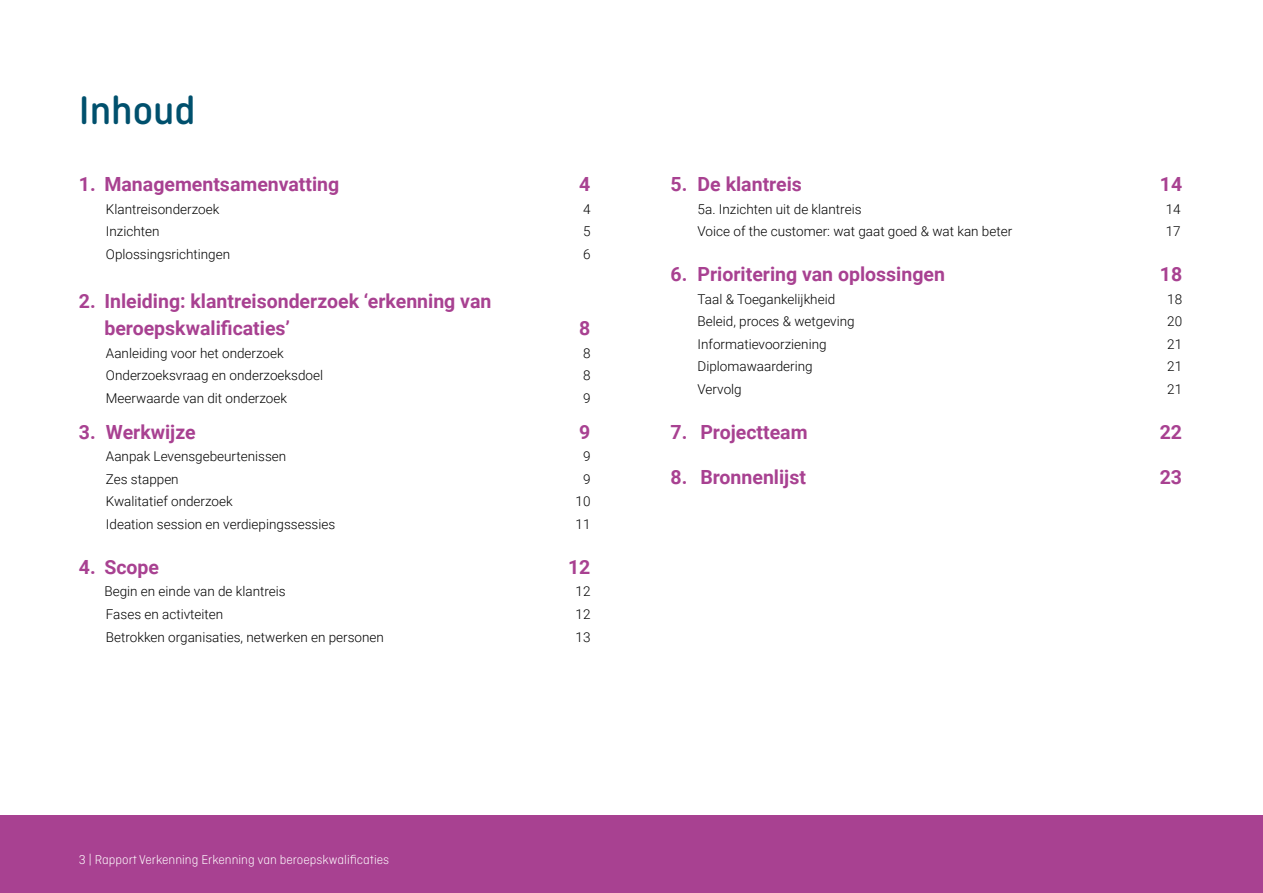
<style>
.page{position:relative;width:1263px;height:893px;background:#fff}
.page>*{position:absolute;margin:0;border:0;box-sizing:border-box;transform-origin:0 0}
.t1{font:500 42px "Ciutadella Rounded";color:#00506d}
.t2{font:700 19.5px/27px "Roboto";color:#a84191}
.t3{font:300 13.5px "Roboto";color:#000}
.t4{font:300 13.5px "Ciutadella Rounded";color:#fff}
</style>
<div class="page">
<div style="left:0;top:815px;width:1263px;height:78px;background:#a84191"></div>
<h1 class="t1" style="left:79px;top:87px;width:118px">Inhoud</h1>
<h2 class="t2" style="left:79px;top:170px;width:262px">1. Managementsamenvatting</h2>
<h2 class="t2" style="left:579px;top:170px;width:13px">4</h2>
<p class="t3" style="left:106px;top:200px;width:115px">Klantreisonderzoek</p>
<p class="t3" style="left:583px;top:200px;width:9px">4</p>
<p class="t3" style="left:106px;top:222px;width:55px">Inzichten</p>
<p class="t3" style="left:583px;top:222px;width:9px">5</p>
<p class="t3" style="left:106px;top:245px;width:126px">Oplossingsrichtingen</p>
<p class="t3" style="left:583px;top:245px;width:9px">6</p>
<h2 class="t2" style="left:104px;top:287px;width:388px;text-indent:-26px">2. Inleiding: klantreisonderzoek ‘erkenning van beroepskwalificaties’</h2>
<h2 class="t2" style="left:579px;top:314px;width:13px">8</h2>
<p class="t3" style="left:106px;top:344px;width:179px">Aanleiding voor het onderzoek</p>
<p class="t3" style="left:583px;top:344px;width:9px">8</p>
<p class="t3" style="left:106px;top:366px;width:219px">Onderzoeksvraag en onderzoeksdoel</p>
<p class="t3" style="left:583px;top:366px;width:9px">8</p>
<p class="t3" style="left:106px;top:389px;width:183px">Meerwaarde van dit onderzoek</p>
<p class="t3" style="left:583px;top:389px;width:9px">9</p>
<h2 class="t2" style="left:79px;top:418px;width:118px">3. Werkwijze</h2>
<h2 class="t2" style="left:579px;top:418px;width:13px">9</h2>
<p class="t3" style="left:106px;top:447px;width:182px">Aanpak Levensgebeurtenissen</p>
<p class="t3" style="left:583px;top:447px;width:9px">9</p>
<p class="t3" style="left:106px;top:470px;width:74px">Zes stappen</p>
<p class="t3" style="left:583px;top:470px;width:9px">9</p>
<p class="t3" style="left:106px;top:492px;width:128px">Kwalitatief onderzoek</p>
<p class="t3" style="left:575px;top:492px;width:16px">10</p>
<p class="t3" style="left:106px;top:515px;width:231px">Ideation session en verdiepingssessies</p>
<p class="t3" style="left:575px;top:515px;width:16px">11</p>
<h2 class="t2" style="left:79px;top:553px;width:82px">4. Scope</h2>
<h2 class="t2" style="left:568px;top:553px;width:24px">12</h2>
<p class="t3" style="left:104px;top:582px;width:183px">Begin en einde van de klantreis</p>
<p class="t3" style="left:575px;top:582px;width:16px">12</p>
<p class="t3" style="left:106px;top:605px;width:119px">Fases en activteiten</p>
<p class="t3" style="left:575px;top:605px;width:16px">12</p>
<p class="t3" style="left:106px;top:627px;width:279px">Betrokken organisaties, netwerken en personen</p>
<p class="t3" style="left:575px;top:627px;width:16px">13</p>
<h2 class="t2" style="left:671px;top:170px;width:133px">5. De klantreis</h2>
<h2 class="t2" style="left:1160px;top:170px;width:24px">14</h2>
<p class="t3" style="left:698px;top:200px;width:165px">5a. Inzichten uit de klantreis</p>
<p class="t3" style="left:1166px;top:200px;width:16px">14</p>
<p class="t3" style="left:698px;top:222px;width:316px">Voice of the customer: wat gaat goed &amp; wat kan beter</p>
<p class="t3" style="left:1166px;top:222px;width:16px">17</p>
<h2 class="t2" style="left:671px;top:260px;width:276px">6. Prioritering van oplossingen</h2>
<h2 class="t2" style="left:1160px;top:260px;width:24px">18</h2>
<p class="t3" style="left:698px;top:290px;width:139px">Taal &amp; Toegankelijkheid</p>
<p class="t3" style="left:1167px;top:290px;width:16px">18</p>
<p class="t3" style="left:698px;top:312px;width:159px">Beleid, proces &amp; wetgeving</p>
<p class="t3" style="left:1167px;top:312px;width:16px">20</p>
<p class="t3" style="left:698px;top:335px;width:130px">Informatievoorziening</p>
<p class="t3" style="left:1167px;top:335px;width:16px">21</p>
<p class="t3" style="left:698px;top:357px;width:117px">Diplomawaardering</p>
<p class="t3" style="left:1167px;top:357px;width:16px">21</p>
<p class="t3" style="left:698px;top:380px;width:46px">Vervolg</p>
<p class="t3" style="left:1167px;top:380px;width:16px">21</p>
<h2 class="t2" style="left:671px;top:418px;width:138px">7. Projectteam</h2>
<h2 class="t2" style="left:1160px;top:418px;width:24px">22</h2>
<h2 class="t2" style="left:671px;top:463px;width:137px">8. Bronnenlijst</h2>
<h2 class="t2" style="left:1160px;top:463px;width:24px">23</h2>
<p class="t4" style="left:79px;top:852px;width:312px">3 | Rapport Verkenning Erkenning van beroepskwalificaties</p>
</div>
